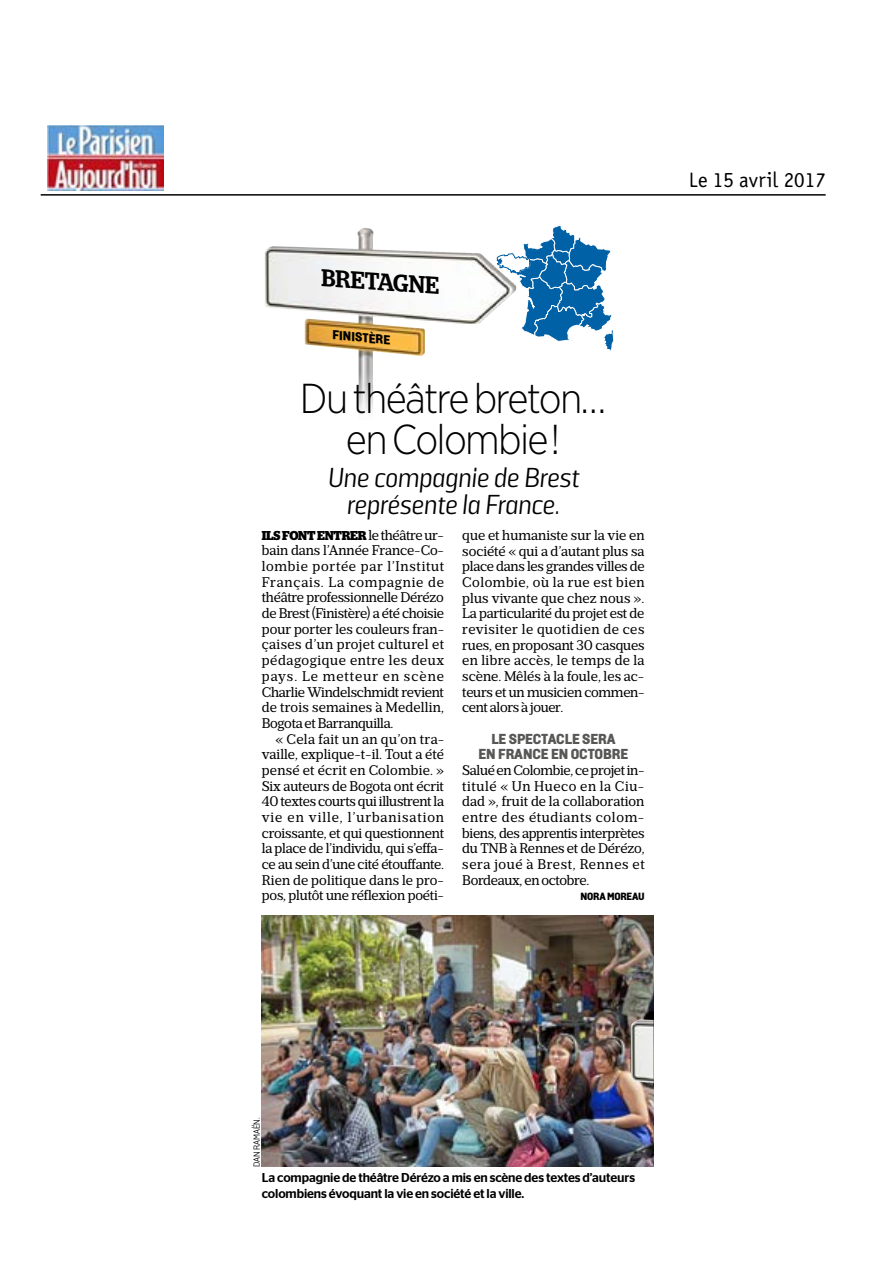
<style>
.page{position:relative;width:893px;height:1263px;background:#fff}
.page>*{position:absolute;margin:0;border:0;box-sizing:border-box;transform-origin:0 0}
.t1{font:300 41.85px/40.5px "Gotham Narrow";letter-spacing:-.04em;color:#000;text-align:center}
.t2{font:italic 27.3px/27.3px "Solido";color:#000;text-align:center}
.t3{font:500 24.15px "Stag";color:#000}
.t4{font:21px "Saturday Sans ICG";color:#000}
.t5{font:800 14.4px/15.6px "Solido";letter-spacing:-.005em;color:#575756;text-align:center}
.t6{font:13.95px/15.6px "Prumo Slab";letter-spacing:-.015em;color:#000;text-align:justify}
.t7{font:500 12.9px/15.6px "Stag Sans";letter-spacing:-.01em;color:#000}
.t8{font:700 12.9px "Stag";letter-spacing:-.02em;color:#000}
.t9{font:800 12.9px "Solido";color:#000}
.t10{font:800 10.5px "Solido";letter-spacing:-.02em;color:#000}
.t11{font:8.85px "Solido";letter-spacing:-.01em;color:#000}
.s1{font-family:"Prumo Slab";font-weight:400;font-size:13.95px}
</style>
<div class="page">
<hr style="left:41px;top:194px;width:785px;height:2px;background:#010202">
<img style="left:47px;top:126px;width:116px;height:65px">
<img style="left:262px;top:916px;width:392px;height:251px">
<img style="left:264px;top:228px;width:233px;height:185px">
<img style="left:631px;top:1019px;width:23px;height:64px">
<svg style="left:497px;top:225px;width:117px;height:126px"></svg>
<h3 class="t3" style="left:323px;top:264px;width:119px;rotate:4deg">BRETAGNE</h3>
<p class="t9" style="left:334px;top:328px;width:59px;rotate:5deg">FINISTÈRE</p>
<h1 class="t1" style="left:300px;top:380px;width:308px">Du théâtre breton… en Colombie !</h1>
<h2 class="t2" style="left:327px;top:466px;width:253px">Une compagnie de Brest représente la France.</h2>
<p class="t8" style="left:262px;top:528px;width:184px">ILS FONT ENTRER <span class="s1">le théâtre ur-</span></p>
<p class="t6" style="left:262px;top:543px;width:184px">bain dans l’Année France-Co&shy;lombie portée par l’Institut Français. La compagnie de théâtre professionnelle Dérézo de Brest (Finistère) a été choisie pour porter les couleurs fran&shy;çaises d’un projet culturel et pédagogique entre les deux pays. Le metteur en scène Charlie Windelschmidt revient de trois semaines à Medellin, Bogota et Barranquilla.</p>
<p class="t6" style="left:262px;top:731px;width:184px;text-indent:14px">« Cela fait un an qu’on tra&shy;vaille, explique-t-il. Tout a été pensé et écrit en Colombie. » Six auteurs de Bogota ont écrit 40 textes courts qui illustrent la vie en ville, l’urbanisation croissante, et qui questionnent la place de l’individu, qui s’effa&shy;ce au sein d’une cité étouffante.<br>Rien de politique dans le pro&shy;pos, plutôt une réflexion poéti-</p>
<p class="t6" style="left:462px;top:528px;width:184px">que et humaniste sur la vie en société « qui a d’autant plus sa place dans les grandes villes de Colombie, où la rue est bien plus vivante que chez nous ».<br>La particularité du projet est de revisiter le quotidien de ces rues, en proposant 30 casques en libre accès, le temps de la scène. Mêlés à la foule, les ac&shy;teurs et un musicien commen&shy;cent alors à jouer.</p>
<p class="t5" style="left:478px;top:731px;width:151px">LE SPECTACLE SERA<br>EN FRANCE EN OCTOBRE</p>
<p class="t6" style="left:462px;top:763px;width:184px">Salué en Colombie, ce projet in&shy;titulé « Un Hueco en la Ciu&shy;dad », fruit de la collaboration entre des étudiants colom&shy;biens, des apprentis interprètes du TNB à Rennes et de Dérézo, sera joué à Brest, Rennes et Bordeaux, en octobre.</p>
<p class="t10" style="left:581px;top:891px;width:65px">NORA MOREAU</p>
<h3 class="t4" style="left:689px;top:169px;width:138px">Le 15 avril 2017</h3>
<p class="t11" style="left:252px;top:1167px;width:51px;rotate:-90deg">DAN RAMAËN.</p>
<p class="t7" style="left:262px;top:1171px;width:375px">La compagnie de théâtre Dérézo a mis en scène des textes d’auteurs colombiens évoquant la vie en société et la ville.</p>
</div>
